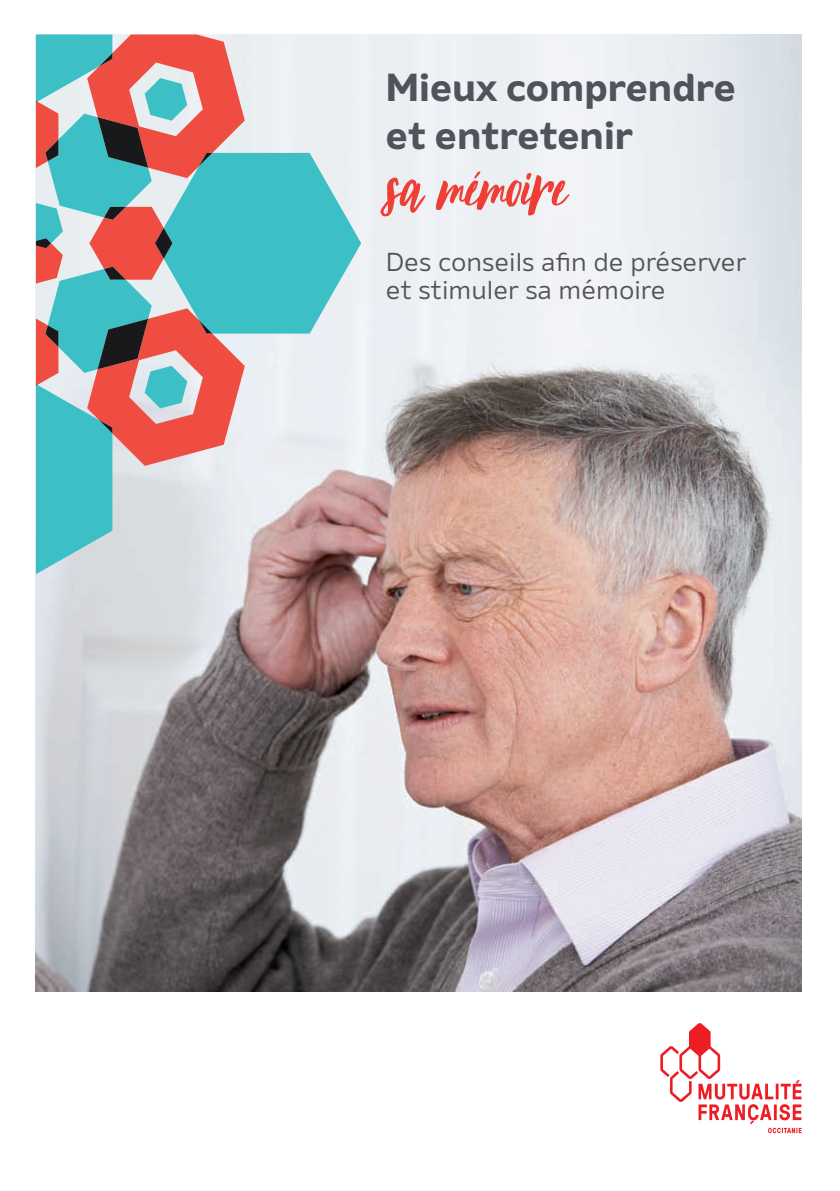
<style>
.page{position:relative;width:840px;height:1191px;background:#fff}
.page>*{position:absolute;margin:0;border:0;box-sizing:border-box;transform-origin:0 0}
.t1{font:78px "October Storm";color:#ee3e35}
.t2{font:700 39px/48px "Amino";color:#4f535c}
.t3{font:26px/28px "Amino";color:#525457}
</style>
<div class="page">
<img style="left:36px;top:34px;width:765px;height:957px">
<svg style="left:660px;top:1023px;width:141px;height:110px"></svg>
<svg style="left:36px;top:34px;width:325px;height:540px;background:#a9b8b9"></svg>
<h2 class="t2" style="left:386px;top:62px;width:351px">Mieux comprendre et entretenir</h2>
<h1 class="t1" style="left:386px;top:149px;width:181px">sa mémoire</h1>
<p class="t3" style="left:386px;top:247px;width:362px">Des conseils afin de préserver et stimuler sa mémoire</p>
</div>
